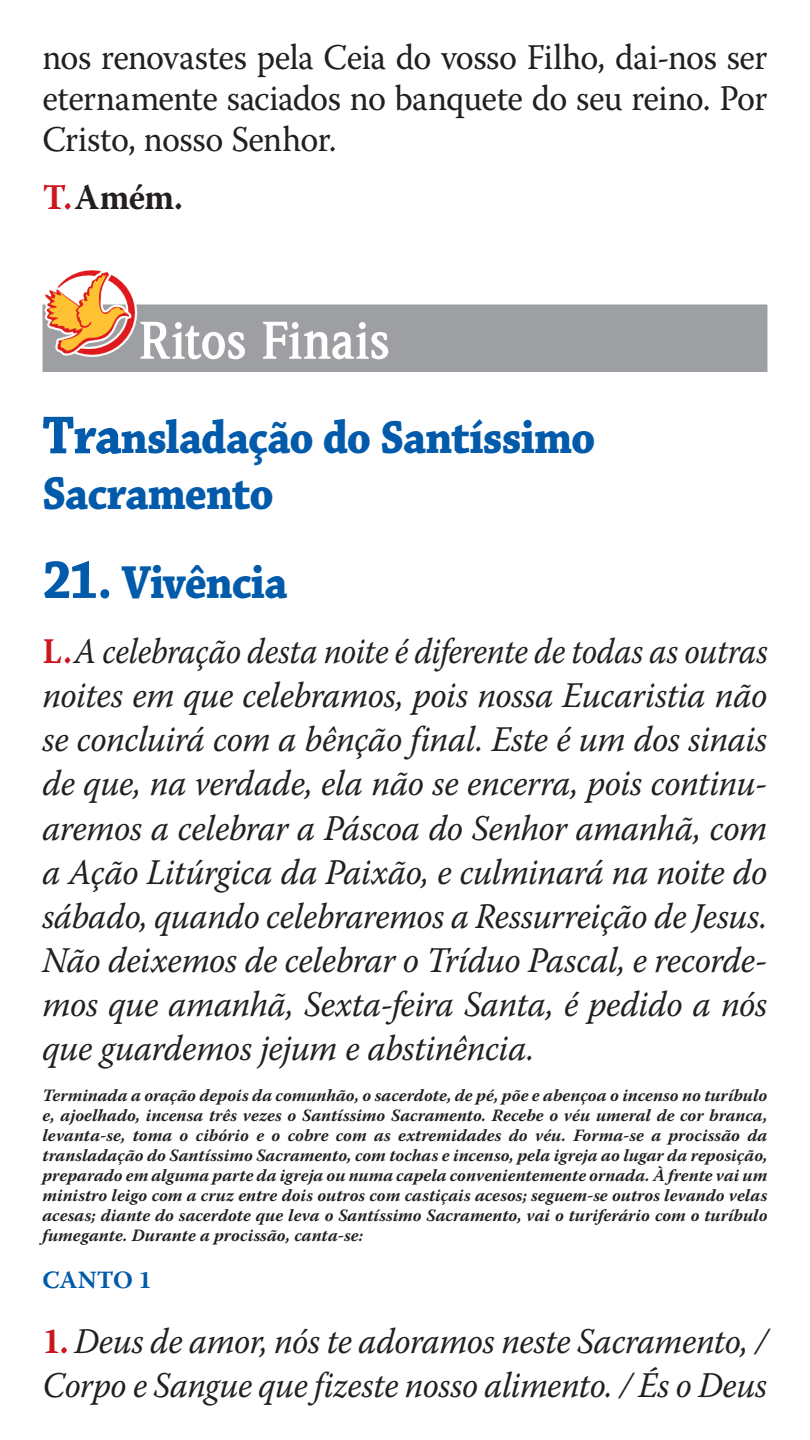
<style>
.page{position:relative;width:810px;height:1440px;background:#fff}
.page>*{position:absolute;margin:0;border:0;box-sizing:border-box;transform-origin:0 0}
.t1{font:700 54px "Weidemann IT Cby BT";letter-spacing:-.015em;color:#fff;scale:.95 1}
.t2{font:700 48.75px/55.3px "Chaparral Pro";letter-spacing:-.025em;color:#015aaa;scale:.91 1}
.t3{font:italic 36px/44px "Warnock Pro";letter-spacing:-.01em;color:#231f20;text-align:justify;scale:.9 1}
.t4{font:36px/41.1px "Warnock Pro";letter-spacing:-.015em;color:#231f20;text-align:justify;scale:.95 1}
.t5{font:italic 36px/44px "Warnock Pro";letter-spacing:-.01em;color:#231f20;scale:.94 1}
.t6{font:700 36px "Warnock Pro";color:#231f20;scale:.95 1}
.t7{font:700 24.75px "Warnock Pro";letter-spacing:-.01em;color:#015aaa}
.t8{font:italic 700 17.25px/20px "Warnock Pro";color:#231f20;text-align:justify}
.s1{color:#cd151d}
.s2{font-size:56.25px}
.s3{font-weight:700;font-style:normal;color:#cd151d}
</style>
<div class="page">
<div style="left:43px;top:304px;width:724px;height:68px;background:#9d9fa2"></div>
<img style="left:43px;top:270px;width:95px;height:87px">
<h3 class="t4" style="left:43px;top:36px;width:765px">nos renovastes pela Ceia do vosso Filho, dai-nos ser eternamente saciados no banquete do seu reino. Por Cristo, nosso Senhor.</h3>
<h3 class="t6" style="left:43px;top:176px;width:149px"><span class="s1">T.</span> Amém.</h3>
<h1 class="t1" style="left:138px;top:307px;width:267px">Ritos Finais</h1>
<h2 class="t2" style="left:43px;top:412px;width:609px"><span class="s2">Tra</span>nsladação do Santíssimo<br>Sacramento</h2>
<h2 class="t2" style="left:43px;top:557px;width:271px"><span class="s2">21.</span> Vivência</h2>
<p class="t3" style="left:43px;top:629px;width:808px"><span class="s3">L.</span>A celebração desta noite é diferente de todas as outras noites em que celebramos, pois nossa Eucaristia não se concluirá com a bênção final. Este é um dos sinais de que, na verdade, ela não se encerra, pois continu&shy;aremos a celebrar a Páscoa do Senhor amanhã, com a Ação Litúrgica da Paixão, e culminará na noite do sábado, quando celebraremos a Ressurreição de Jesus.<br>Não deixemos de celebrar o Tríduo Pascal, e recorde&shy;mos que amanhã, Sexta-feira Santa, é pedido a nós que guardemos jejum e abstinência.</p>
<p class="t8" style="left:43px;top:1085px;width:727px">Terminada a oração depois da comunhão, o sacerdote, de pé, põe e abençoa o incenso no turíbulo e, ajoelhado, incensa três vezes o Santíssimo Sacramento. Recebe o véu umeral de cor branca, levanta-se, toma o cibório e o cobre com as extremidades do véu. Forma-se a procissão da transladação do Santíssimo Sacramento, com tochas e incenso, pela igreja ao lugar da reposição, preparado em alguma parte da igreja ou numa capela convenientemente ornada. À frente vai um ministro leigo com a cruz entre dois outros com castiçais acesos; seguem-se outros levando velas acesas; diante do sacerdote que leva o Santíssimo Sacramento, vai o turiferário com o turíbulo fumegante. Durante a procissão, canta-se:</p>
<h3 class="t7" style="left:43px;top:1265px;width:111px">CANTO 1</h3>
<h3 class="t5" style="left:43px;top:1319px;width:773px"><span class="s3">1.</span> Deus de amor, nós te adoramos neste Sacramento, /<br>Corpo e Sangue que fizeste nosso alimento. / És o Deus</h3>
</div>
